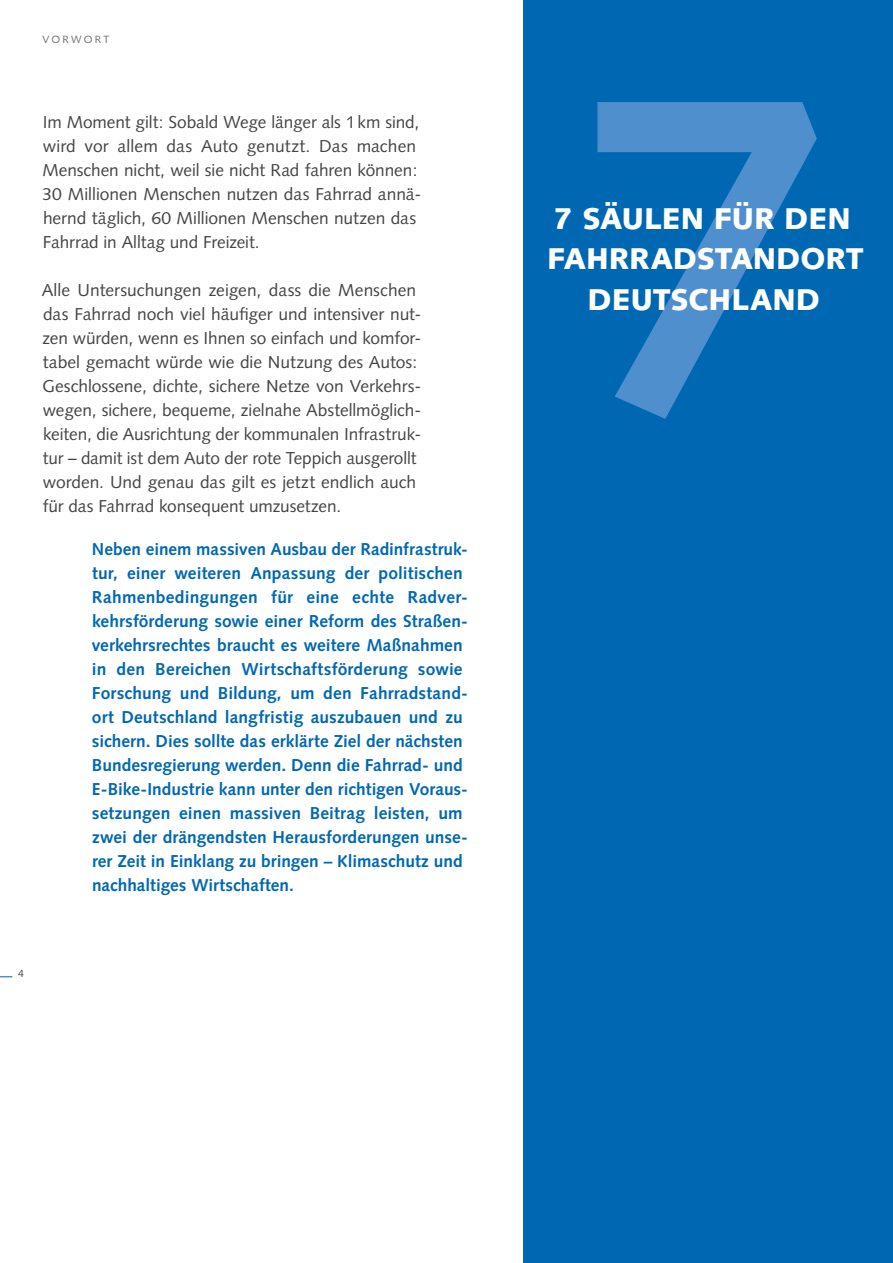
<style>
.page{position:relative;width:893px;height:1263px;background:#fff}
.page>*{position:absolute;margin:0;border:0;box-sizing:border-box;transform-origin:0 0}
.t1{font:900 30px/40.5px "Syntax";color:#fff;text-align:center}
.t2{font:17.25px/24px "Syntax";letter-spacing:-.005em;color:#454444}
.t3{font:700 17.25px/24px "Syntax";letter-spacing:.005em;color:#0068b2}
.t4{font:10.5px "Syntax";letter-spacing:.205em;color:#706f6f}
.t5{font:10.5px "Syntax";color:#454444}
</style>
<div class="page">
<svg style="left:0;top:976px;width:12px;height:1px"></svg>
<div style="left:523px;top:0;width:370px;height:1263px;background:#0068b2"></div>
<svg style="left:597px;top:102px;width:220px;height:317px"></svg>
<p class="t4" style="left:43px;top:33px;width:68px">VORWORT</p>
<p class="t2" style="left:42px;top:110px;width:380px">Im Moment gilt: Sobald Wege länger als 1km sind, wird vor allem das Auto genutzt. Das machen Menschen nicht, weil sie nicht Rad fahren können:<br>30 Millionen Menschen nutzen das Fahrrad annä&shy;hernd täglich, 60 Millionen Menschen nutzen das Fahrrad in Alltag und Freizeit.</p>
<p class="t2" style="left:42px;top:278px;width:381px">Alle Untersuchungen zeigen, dass die Menschen das Fahrrad noch viel häufiger und intensiver nut&shy;zen würden, wenn es Ihnen so einfach und komfor&shy;tabel gemacht würde wie die Nutzung des Autos:<br>Geschlossene, dichte, sichere Netze von Verkehrs&shy;wegen, sichere, bequeme, zielnahe Abstellmöglich&shy;keiten, die Ausrichtung der kommunalen Infrastruk&shy;tur – damit ist dem Auto der rote Teppich ausgerollt worden. Und genau das gilt es jetzt endlich auch für das Fahrrad konsequent umzusetzen.</p>
<p class="t3" style="left:92px;top:537px;width:378px">Neben einem massiven Ausbau der Radinfrastruk&shy;tur, einer weiteren Anpassung der politischen Rahmenbedingungen für eine echte Radver&shy;kehrsförderung sowie einer Reform des Straßen&shy;verkehrsrechtes braucht es weitere Maßnahmen in den Bereichen Wirtschaftsförderung sowie Forschung und Bildung, um den Fahrradstand&shy;ort Deutschland langfristig auszubauen und zu sichern. Dies sollte das erklärte Ziel der nächsten Bundesregierung werden. Denn die Fahrrad- und E-Bike-Industrie kann unter den richtigen Voraus&shy;setzungen einen massiven Beitrag leisten, um zwei der drängendsten Herausforderungen unse&shy;rer Zeit in Einklang zu bringen – Klimaschutz und nachhaltiges Wirtschaften.</p>
<p class="t5" style="left:18px;top:967px;width:7px">4</p>
<h1 class="t1" style="left:547px;top:198px;width:318px">7 SÄULEN FÜR DEN<br>FAHRRADSTANDORT<br>DEUTSCHLAND</h1>
</div>
